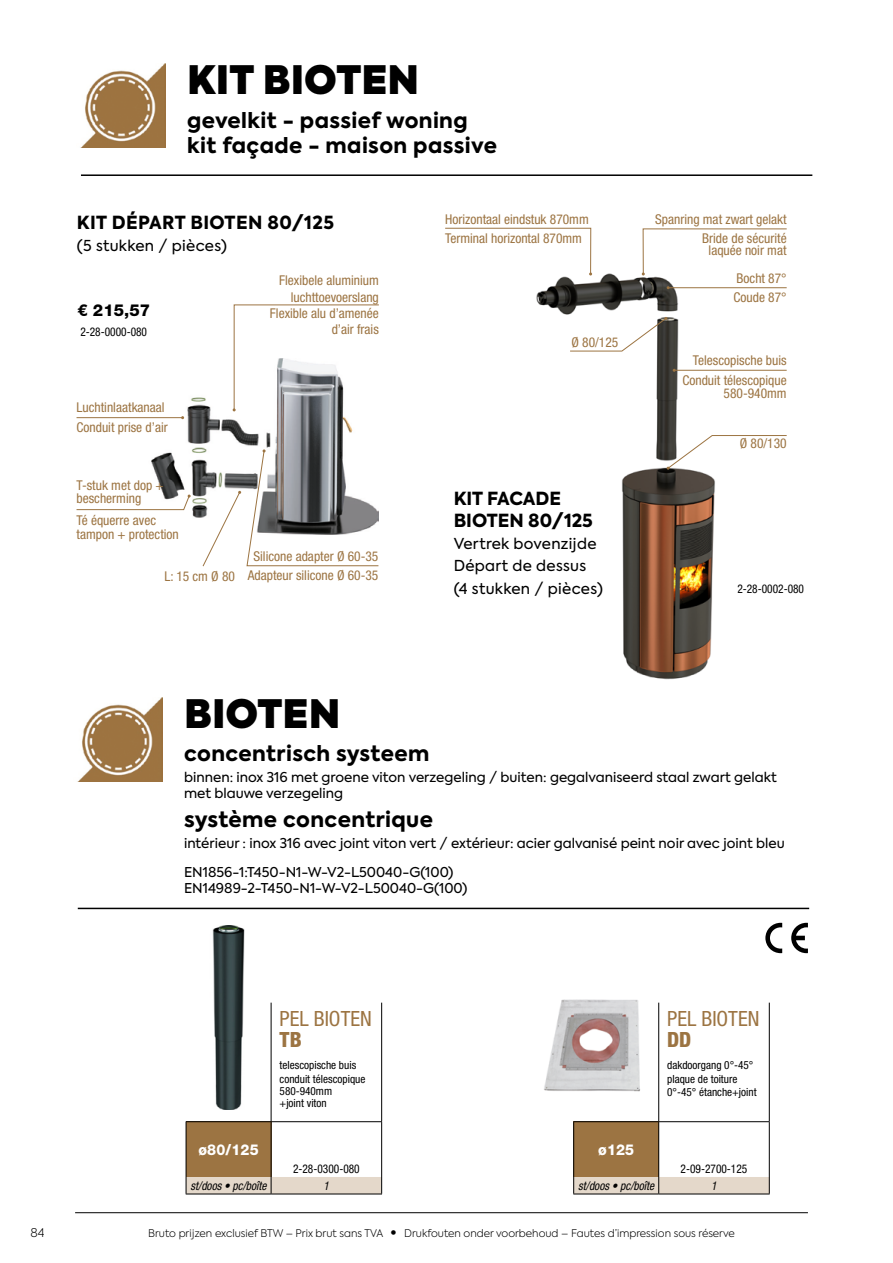
<style>
.page{position:relative;width:893px;height:1263px;background:#fff}
.page>*{position:absolute;margin:0;border:0;box-sizing:border-box;transform-origin:0 0}
.t1{font:800 39px "Axiforma";color:#000}
.t2{font:800 21px "Axiforma";letter-spacing:.02em;color:#000}
.t3{font:condensed 21px "Helvetica Neue LT Std";color:#9c7442}
.t4{font:800 condensed 21px "Helvetica Neue LT Std";color:#9c7442}
.t5{font:800 18px "Axiforma";letter-spacing:.02em;color:#000}
.t6{font:800 18px/21.6px "Axiforma";color:#000}
.prijs{font:800 16.5px "Helvetica Neue LT Std";color:#000}
.t7{font:15px "Axiforma";letter-spacing:.02em;color:#000}
.prijs-2{font:800 15px "Helvetica Neue LT Std";letter-spacing:.01em;color:#fff;scale:.95 1}
.t8{font:condensed 13.5px/19.5px "Helvetica Neue LT Std";color:#9c7442;text-align:right}
.t9{font:13.5px/16.2px "Axiforma";color:#000}
.ref{font:condensed 12px "Helvetica Neue LT Std";color:#000;scale:.95 1}
.stuk{font:italic condensed 12px "Helvetica Neue LT Std";color:#000;scale:.95 1}
.t10{font:300 12px "Axiforma";color:#000}
.t11{font:condensed 11.25px/13.5px "Helvetica Neue LT Std";color:#000}
.t12{font:300 10.5px "Axiforma";color:#000}
.s1{font-family:"Futura Std";font-size:12px}
</style>
<div class="page">
<hr style="left:75px;top:1212px;width:733px;height:1px;background:#000">
<img style="left:212px;top:926px;width:33px;height:183px">
<img style="left:122px;top:397px;width:231px;height:121px">
<svg style="left:202px;top:449px;width:177px;height:118px"></svg>
<svg style="left:233px;top:304px;width:146px;height:107px"></svg>
<hr style="left:77px;top:417px;width:106px;height:1px;background:#9c7442">
<svg style="left:76px;top:495px;width:115px;height:15px"></svg>
<img style="left:78px;top:697px;width:84px;height:84px">
<hr style="left:78px;top:908px;width:731px;height:1px;background:#000">
<img style="left:544px;top:999px;width:96px;height:93px">
<img style="left:536px;top:273px;width:225px;height:407px">
<svg style="left:642px;top:228px;width:145px;height:47px"></svg>
<svg style="left:445px;top:227px;width:147px;height:48px"></svg>
<svg style="left:667px;top:435px;width:120px;height:35px"></svg>
<svg style="left:569px;top:317px;width:98px;height:35px"></svg>
<hr style="left:668px;top:287px;width:119px;height:1px;background:#9c7442">
<hr style="left:674px;top:370px;width:113px;height:1px;background:#9c7442">
<svg style="left:791px;top:923px;width:17px;height:30px"></svg>
<svg style="left:765px;top:923px;width:17px;height:30px"></svg>
<img style="left:80px;top:64px;width:85px;height:84px">
<hr style="left:81px;top:174px;width:731px;height:2px;background:#000">
<div style="left:186px;top:1122px;width:85px;height:55px;background:#9c7442"></div>
<hr style="left:271px;top:1003px;width:1px;height:118px;background:#000">
<hr style="left:381px;top:1003px;width:1px;height:118px;background:#000">
<hr style="left:271px;top:1121px;width:111px;height:1px;background:#000">
<hr style="left:381px;top:1122px;width:1px;height:38px;background:#000">
<hr style="left:186px;top:1121px;width:85px;height:1px;background:#000">
<hr style="left:186px;top:1122px;width:1px;height:38px;background:#000">
<hr style="left:271px;top:1122px;width:1px;height:38px;background:#000">
<svg style="left:186px;top:1160px;width:196px;height:34px"></svg>
<hr style="left:186px;top:1193px;width:85px;height:1px;background:#000">
<div style="left:574px;top:1122px;width:85px;height:55px;background:#9c7442"></div>
<hr style="left:658px;top:1003px;width:1px;height:118px;background:#000">
<hr style="left:769px;top:1003px;width:1px;height:118px;background:#000">
<hr style="left:573px;top:1121px;width:86px;height:1px;background:#000">
<hr style="left:659px;top:1121px;width:111px;height:1px;background:#000">
<hr style="left:573px;top:1122px;width:1px;height:38px;background:#000">
<hr style="left:769px;top:1122px;width:1px;height:38px;background:#000">
<hr style="left:658px;top:1122px;width:1px;height:38px;background:#000">
<svg style="left:573px;top:1160px;width:197px;height:33px"></svg>
<hr style="left:573px;top:1193px;width:86px;height:1px;background:#000">
<hr style="left:659px;top:1193px;width:111px;height:1px;background:#000">
<p class="t1" style="left:187px;top:51px;width:233px">KIT BIOTEN</p>
<p class="t2" style="left:187px;top:105px;width:282px">gevelkit - passief woning</p>
<p class="t2" style="left:187px;top:131px;width:311px">kit façade - maison passive</p>
<p class="t5" style="left:77px;top:210px;width:259px">KIT DÉPART BIOTEN 80/125</p>
<p class="t7" style="left:77px;top:236px;width:152px">(5 stukken / pièces)</p>
<p class="prijs" style="left:77px;top:301px;width:74px">€ 215,57</p>
<p class="ref" style="left:80px;top:325px;width:72px">2-28-0000-080</p>
<p class="t8" style="left:77px;top:398px;width:93px;text-align:left">Luchtinlaatkanaal<br>Conduit prise d’air</p>
<p class="t8" style="left:270px;top:272px;width:110px;line-height:16.2px">Flexibele aluminium luchttoevoerslang<br>Flexible alu d’amenée d’air frais</p>
<p class="t8" style="left:445px;top:209px;width:145px">Horizontaal eindstuk 870mm</p>
<p class="t8" style="left:445px;top:229px;width:138px">Terminal horizontal 870mm</p>
<p class="t8" style="left:571px;top:333px;width:48px">Ø 80/125</p>
<p class="t8" style="left:655px;top:209px;width:133px">Spanring mat zwart gelakt<br>Bride de sécurité</p>
<p class="t8" style="left:709px;top:241px;width:80px">laquée noir mat</p>
<p class="t8" style="left:737px;top:268px;width:52px">Bocht 87°</p>
<p class="t8" style="left:734px;top:287px;width:55px">Coude 87°</p>
<p class="t8" style="left:682px;top:350px;width:106px">Telescopische buis<br>Conduit télescopique</p>
<p class="t8" style="left:723px;top:383px;width:65px">580-940mm</p>
<p class="t8" style="left:740px;top:434px;width:48px">Ø 80/130</p>
<p class="t8" style="left:77px;top:478px;width:89px;line-height:13.5px;text-align:left">T-stuk met dop + bescherming</p>
<p class="t8" style="left:77px;top:513px;width:104px;line-height:13.5px;text-align:left">Té équerre avec tampon + protection</p>
<p class="t8" style="left:164px;top:566px;width:72px">L: 15 cm Ø 80</p>
<p class="t8" style="left:248px;top:546px;width:132px;text-align:center">Silicone adapter Ø 60-35<br>Adapteur silicone Ø 60-35</p>
<p class="t6" style="left:454px;top:488px;width:141px">KIT FACADE<br>BIOTEN 80/125</p>
<p class="t7" style="left:454px;top:534px;width:144px">Vertrek bovenzijde</p>
<p class="t7" style="left:454px;top:556px;width:134px">Départ de dessus</p>
<p class="t7" style="left:454px;top:578px;width:151px">(4 stukken / pièces)</p>
<p class="ref" style="left:737px;top:581px;width:72px">2-28-0002-080</p>
<p class="t1" style="left:184px;top:685px;width:158px">BIOTEN</p>
<p class="t2" style="left:184px;top:739px;width:247px">concentrisch systeem</p>
<p class="t9" style="left:184px;top:769px;width:594px">binnen: inox 316 met groene viton verzegeling / buiten: gegalvaniseerd staal zwart gelakt met blauwe verzegeling</p>
<p class="t2" style="left:184px;top:805px;width:250px">système concentrique</p>
<p class="t9" style="left:184px;top:835px;width:602px">intérieur : inox 316 avec joint viton vert / extérieur: acier galvanisé peint noir avec joint bleu</p>
<p class="t9" style="left:184px;top:864px;width:271px">EN1856-1:T450-N1-W-V2-L50040-G(100)</p>
<p class="t9" style="left:184px;top:880px;width:285px">EN14989-2-T450-N1-W-V2-L50040-G(100)</p>
<p class="t3" style="left:280px;top:1006px;width:94px">PEL BIOTEN</p>
<p class="t4" style="left:280px;top:1027px;width:24px">TB</p>
<p class="t11" style="left:280px;top:1058px;width:87px">telescopische buis conduit télescopique</p>
<p class="t11" style="left:280px;top:1084px;width:54px;line-height:12px">580-940mm +joint viton</p>
<p class="t3" style="left:667px;top:1006px;width:94px">PEL BIOTEN</p>
<p class="t4" style="left:667px;top:1027px;width:26px">DD</p>
<p class="t11" style="left:667px;top:1058px;width:88px">dakdoorgang 0°-45°</p>
<p class="t11" style="left:667px;top:1072px;width:91px">plaque de toiture<br>0°-45° étanche+joint</p>
<p class="prijs-2" style="left:198px;top:1140px;width:65px">ø80/125</p>
<p class="prijs-2" style="left:598px;top:1140px;width:39px">ø125</p>
<p class="ref" style="left:293px;top:1161px;width:72px">2-28-0300-080</p>
<p class="ref" style="left:681px;top:1161px;width:72px">2-09-2700-125</p>
<p class="stuk" style="left:191px;top:1178px;width:81px">st/doos • pc/boîte</p>
<p class="stuk" style="left:324px;top:1178px;width:7px">1</p>
<p class="stuk" style="left:578px;top:1178px;width:81px">st/doos • pc/boîte</p>
<p class="stuk" style="left:711px;top:1178px;width:7px">1</p>
<p class="t10" style="left:31px;top:1225px;width:16px">84</p>
<p class="t12" style="left:148px;top:1227px;width:588px">Bruto prijzen exclusief BTW – Prix brut sans TVA <span class="s1">•</span> Drukfouten onder voorbehoud – Fautes d’impression sous réserve</p>
</div>
